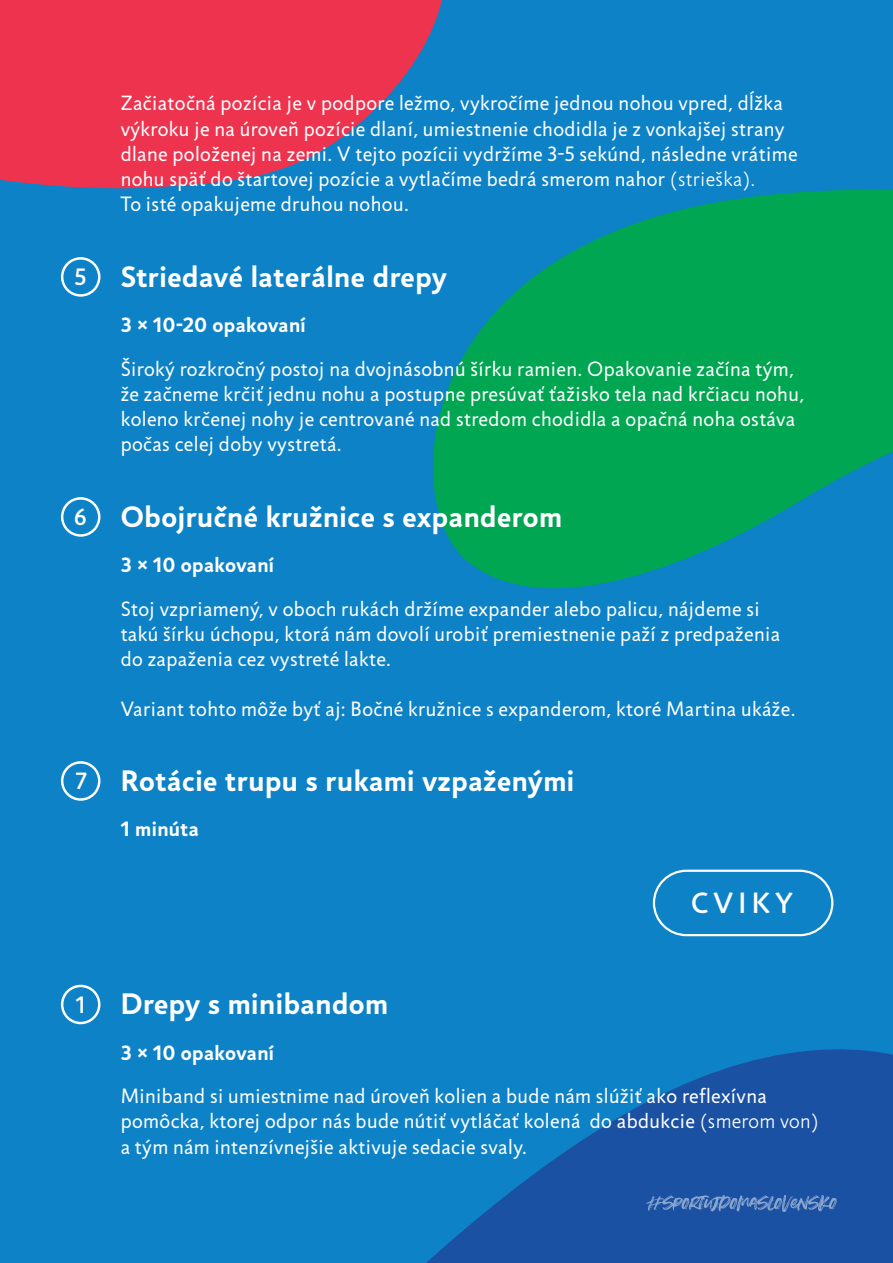
<style>
.page{position:relative;width:893px;height:1263px;background:#0d82c7}
.page>*{position:absolute;margin:0;border:0;box-sizing:border-box;transform-origin:0 0}
.t1{font:700 30px "Jigsaw";letter-spacing:.02em;color:#fff}
.t2{font:500 29.7px "Jigsaw";letter-spacing:.18em;color:#fff}
.t3{font:500 24px "Jigsaw";color:#fff}
.t4{font:21px/25.2px "Jigsaw";letter-spacing:.02em;color:#fff}
.t5{font:700 21px "Jigsaw";letter-spacing:.02em;color:#fff}
.s1{font-weight:300}
</style>
<div class="page">
<svg style="left:433px;top:189px;width:460px;height:400px;fill:#00a651"></svg>
<svg style="left:60px;top:984px;width:833px;height:279px"></svg>
<svg style="left:0;top:0;width:465px;height:205px;fill:#ee334f"></svg>
<svg style="left:646px;top:1195px;width:191px;height:17px;background:#436fb3"></svg>
<div style="left:61px;top:257px;width:39px;height:40px;border:2px solid #fff;border-radius:50%"></div>
<div style="left:61px;top:985px;width:39px;height:39px;border:2px solid #fff;border-radius:50%"></div>
<div style="left:61px;top:497px;width:39px;height:40px;border:2px solid #fff;border-radius:50%"></div>
<div style="left:61px;top:761px;width:39px;height:40px;border:2px solid #fff;border-radius:50%"></div>
<div style="left:653px;top:870px;width:180px;height:66px;border:2px solid #fff;border-radius:32px"></div>
<p class="t4" style="left:121px;top:91px;width:678px">Začiatočná pozícia je v podpore ležmo, vykročíme jednou nohou vpred, dĺžka výkroku je na úroveň pozície dlaní, umiestnenie chodidla je z vonkajšej strany dlane položenej na zemi. V tejto pozícii vydržíme 3-5 sekúnd, následne vrátime nohu späť do štartovej pozície a vytlačíme bedrá smerom nahor <span class="s1">(strieška).<br></span>To isté opakujeme druhou nohou.</p>
<p class="t3" style="left:74px;top:263px;width:13px">5</p>
<h1 class="t1" style="left:121px;top:258px;width:328px">Striedavé laterálne drepy</h1>
<p class="t5" style="left:121px;top:312px;width:187px">3 × 10-20 opakovaní</p>
<p class="t4" style="left:121px;top:356px;width:685px">Široký rozkročný postoj na dvojnásobnú šírku ramien. Opakovanie začína tým, že začneme krčiť jednu nohu a postupne presúvať ťažisko tela nad krčiacu nohu, koleno krčenej nohy je centrované nad stredom chodidla a opačná noha ostáva počas celej doby vystretá.</p>
<p class="t3" style="left:74px;top:503px;width:14px">6</p>
<h1 class="t1" style="left:121px;top:498px;width:443px">Obojručné kružnice s expanderom</h1>
<p class="t5" style="left:121px;top:552px;width:155px">3 × 10 opakovaní</p>
<p class="t4" style="left:121px;top:596px;width:661px">Stoj vzpriamený, v oboch rukách držíme expander alebo palicu, nájdeme si takú šírku úchopu, ktorá nám dovolí urobiť premiestnenie paží z predpaženia do zapaženia cez vystreté lakte.</p>
<p class="t4" style="left:121px;top:697px;width:676px">Variant tohto môže byť aj: Bočné kružnice s expanderom, ktoré Martina ukáže.</p>
<p class="t3" style="left:76px;top:767px;width:13px">7</p>
<h1 class="t1" style="left:121px;top:762px;width:455px">Rotácie trupu s rukami vzpaženými</h1>
<p class="t5" style="left:121px;top:816px;width:79px">1 minúta</p>
<h2 class="t2" style="left:691px;top:885px;width:103px">CVIKY</h2>
<p class="t3" style="left:76px;top:990px;width:11px">1</p>
<h1 class="t1" style="left:121px;top:986px;width:269px">Drepy s minibandom</h1>
<p class="t5" style="left:121px;top:1039px;width:155px">3 × 10 opakovaní</p>
<p class="t4" style="left:121px;top:1083px;width:700px">Miniband si umiestnime nad úroveň kolien a bude nám slúžiť ako reflexívna pomôcka, ktorej odpor nás bude nútiť vytláčať kolená do abdukcie <span class="s1">(smerom von) </span>a tým nám intenzívnejšie aktivuje sedacie svaly.</p>
</div>
